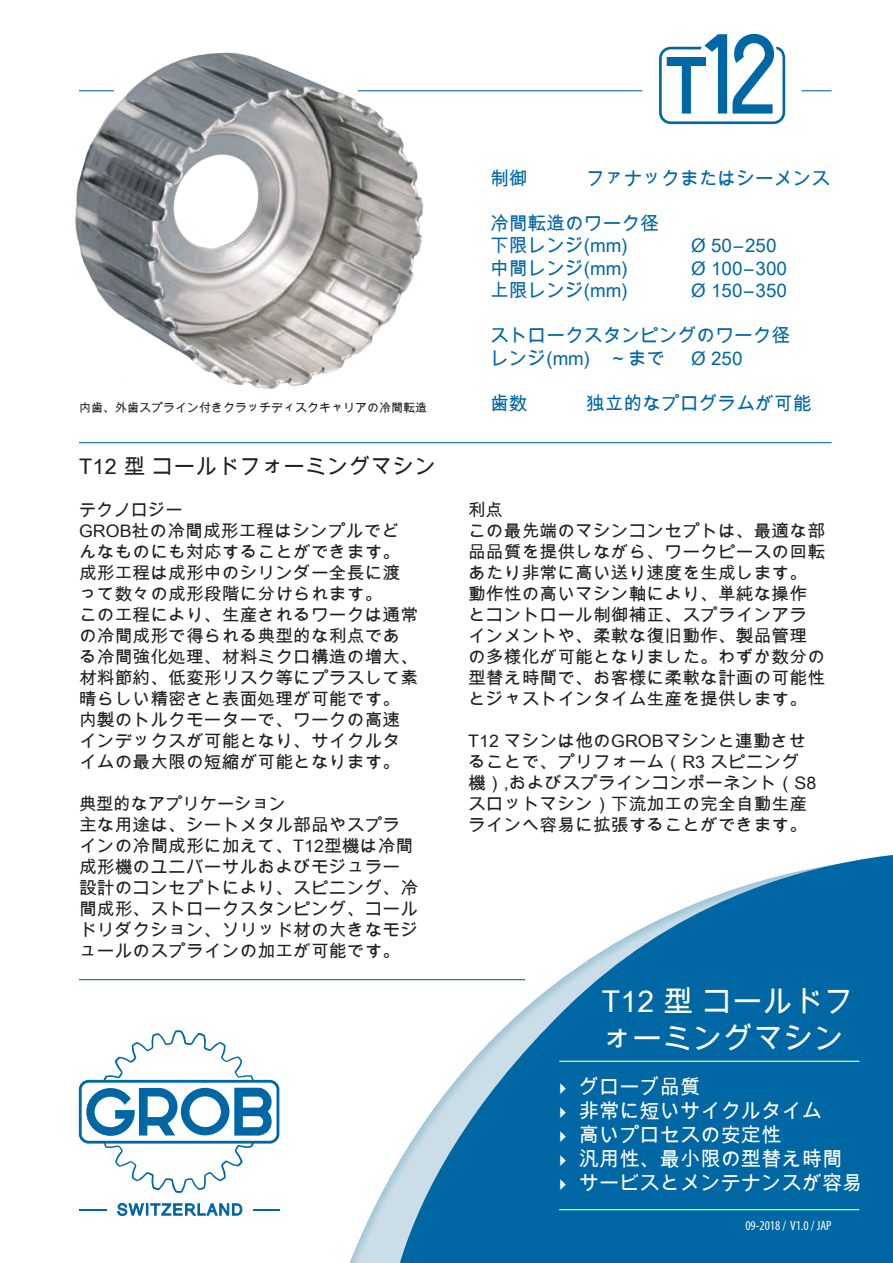
<style>
.page{position:relative;width:893px;height:1263px;background:#fff}
.page>*{position:absolute;margin:0;border:0;box-sizing:border-box;transform-origin:0 0}
.t1{font:30px/36px "Arial Unicode MS";letter-spacing:.01em;color:#fff}
.t2{font:21.45px "Arial Unicode MS";letter-spacing:.02em;color:#231f20}
.t3{font:20.25px "Arial Unicode MS";color:#fff}
.t4{font:18.75px "Arial Unicode MS";color:#0067a5}
.t5{font:17.25px/21px "Arial Unicode MS";letter-spacing:.005em;color:#231f20}
.t6{font:condensed 13.5px "Myriad Pro";color:#fff}
.t7{font:12px "Arial Unicode MS";color:#231f20}
</style>
<div class="page">
<hr style="left:79px;top:978px;width:446px;height:1px;background:#0067a5">
<svg style="left:368px;top:855px;width:524px;height:407px;fill:#0067a5"></svg>
<hr style="left:79px;top:90px;width:752px;height:1px;background:#0067a5">
<hr style="left:79px;top:442px;width:752px;height:1px;background:#0067a5">
<svg style="left:86px;top:1087px;width:186px;height:48px"></svg>
<div style="left:79px;top:1079px;width:200px;height:64px;border:3px solid #0067a5;border-radius:8px"></div>
<svg style="left:103px;top:1030px;width:151px;height:50px"></svg>
<svg style="left:104px;top:1141px;width:150px;height:51px"></svg>
<hr style="left:79px;top:1208px;width:28px;height:2px;background:#0067a5">
<hr style="left:253px;top:1208px;width:26px;height:2px;background:#0067a5">
<svg style="left:117px;top:1203px;width:125px;height:13px"></svg>
<div style="left:642px;top:43px;width:159px;height:89px;background:#fff;border-radius:16px"></div>
<svg style="left:659px;top:33px;width:125px;height:91px"></svg>
<img style="left:75px;top:52px;width:442px;height:337px">
<hr style="left:559px;top:1208px;width:300px;height:1px;background:#fff">
<hr style="left:559px;top:1060px;width:300px;height:1px;background:#fff">
<svg style="left:560px;top:1082px;width:5px;height:11px"></svg>
<svg style="left:560px;top:1106px;width:5px;height:11px"></svg>
<svg style="left:560px;top:1130px;width:5px;height:11px"></svg>
<svg style="left:560px;top:1154px;width:5px;height:11px"></svg>
<svg style="left:560px;top:1178px;width:5px;height:11px"></svg>
<p class="t7" style="left:79px;top:399px;width:350px">内歯、外歯スプライン付きクラッチディスクキャリアの冷間転造</p>
<p class="t2" style="left:79px;top:450px;width:358px">T12 型 コールドフォーミングマシン</p>
<p class="t5" style="left:79px;top:499px;width:105px">テクノロジー</p>
<p class="t5" style="left:79px;top:520px;width:323px">GROB社の冷間成形工程はシンプルでどんなものにも対応することができます。</p>
<p class="t5" style="left:79px;top:562px;width:323px">成形工程は成形中のシリンダー全長に渡って数々の成形段階に分けられます。</p>
<p class="t5" style="left:79px;top:604px;width:340px">この工程により、生産されるワークは通常の冷間成形で得られる典型的な利点である冷間強化処理、材料ミクロ構造の増大、材料節約、低変形リスク等にプラスして素晴らしい精密さと表面処理が可能です。</p>
<p class="t5" style="left:79px;top:709px;width:323px;text-align:justify">内製のトルクモーターで、ワークの高速インデックスが可能となり、サイクルタイムの最大限の短縮が可能となります。</p>
<p class="t5" style="left:79px;top:793px;width:208px">典型的なアプリケーション</p>
<p class="t5" style="left:79px;top:814px;width:340px">主な用途は、シートメタル部品やスプラインの冷間成形に加えて、T12型機は冷間成形機のユニバーサルおよびモジュラー設計のコンセプトにより、スピニング、冷間成形、ストロークスタンピング、コールドリダクション、ソリッド材の大きなモジュールのスプラインの加工が可能です。</p>
<p class="t4" style="left:490px;top:164px;width:39px">制御</p>
<p class="t4" style="left:586px;top:164px;width:245px">ファナックまたはシーメンス</p>
<p class="t4" style="left:490px;top:209px;width:170px">冷間転造のワーク径</p>
<p class="t4" style="left:490px;top:232px;width:139px">下限レンジ(mm)</p>
<p class="t4" style="left:691px;top:232px;width:87px">Ø 50 – 250</p>
<p class="t4" style="left:490px;top:254px;width:139px">中間レンジ(mm)</p>
<p class="t4" style="left:691px;top:254px;width:97px">Ø 100 – 300</p>
<p class="t4" style="left:490px;top:277px;width:139px">上限レンジ(mm)</p>
<p class="t4" style="left:691px;top:277px;width:97px">Ø 150 – 350</p>
<p class="t4" style="left:490px;top:322px;width:301px">ストロークスタンピングのワーク径</p>
<p class="t4" style="left:490px;top:344px;width:176px">レンジ(mm)　～まで</p>
<p class="t4" style="left:691px;top:344px;width:53px">Ø 250</p>
<p class="t4" style="left:490px;top:389px;width:39px">歯数</p>
<p class="t4" style="left:586px;top:389px;width:226px">独立的なプログラムが可能</p>
<p class="t5" style="left:468px;top:499px;width:36px">利点</p>
<p class="t5" style="left:468px;top:520px;width:358px;text-align:justify">この最先端のマシンコンセプトは、最適な部品品質を提供しながら、ワークピースの回転あたり非常に高い送り速度を生成します。</p>
<p class="t5" style="left:468px;top:583px;width:358px">動作性の高いマシン軸により、単純な操作とコントロール制御補正、スプラインアラインメントや、柔軟な復旧動作、製品管理の多様化が可能となりました。わずか数分の型替え時間で、お客様に柔軟な計画の可能性とジャストインタイム生産を提供します。</p>
<p class="t5" style="left:468px;top:730px;width:349px">T12 マシンは他のGROBマシンと連動させることで、プリフォーム（R3 スピニング機）,およびスプラインコンポーネント（S8スロットマシン）下流加工の完全自動生産ラインへ容易に拡張することができます。</p>
<p class="t1" style="left:601px;top:983px;width:253px">T12 型 コールドフォーミングマシン</p>
<p class="t3" style="left:578px;top:1071px;width:123px">グローブ品質</p>
<p class="t3" style="left:578px;top:1095px;width:245px">非常に短いサイクルタイム</p>
<p class="t3" style="left:578px;top:1119px;width:204px">高いプロセスの安定性</p>
<p class="t3" style="left:578px;top:1143px;width:265px">汎用性、最小限の型替え時間</p>
<p class="t3" style="left:578px;top:1167px;width:285px">サービスとメンテナンスが容易</p>
<p class="t6" style="left:745px;top:1216px;width:88px">09-2018 / V1.0 / JAP</p>
</div>
